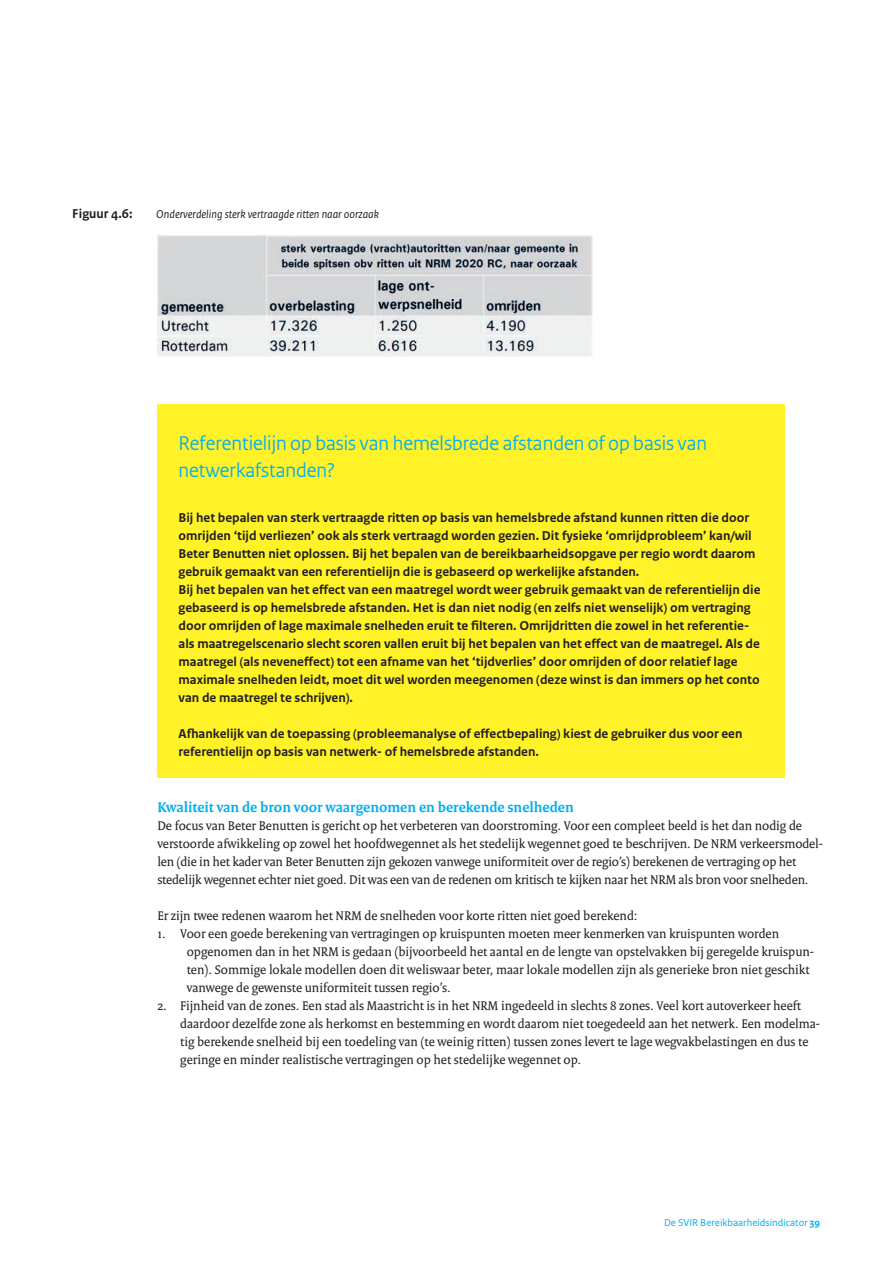
<style>
.page{position:relative;width:893px;height:1263px;background:#fff}
.page>*{position:absolute;margin:0;border:0;box-sizing:border-box;transform-origin:0 0}
.t1{font:21px/27px "Rijksoverheid Sans Heading";color:#00aeef}
.t2{font:700 15px "Rijksoverheid Serif";color:#00aeef}
.t3{font:13.5px/18px "Rijksoverheid Serif";color:#231f20}
.t4{font:700 13.5px/18px "Rijksoverheid Sans Text";color:#231f20}
.t5{font:italic 12px "Rijksoverheid Sans Text";color:#231f20}
.t6{font:10.5px "Rijksoverheid Sans Text";color:#00aeef}
.s1{font-weight:700}
</style>
<div class="page">
<img style="left:157px;top:236px;width:435px;height:120px">
<div style="left:157px;top:404px;width:627px;height:373px;background:#fff229"></div>
<p class="t4" style="left:72px;top:205px;width:62px">Figuur 4.6:</p>
<p class="t5" style="left:156px;top:207px;width:224px">Onderverdeling sterk vertraagde ritten naar oorzaak</p>
<h1 class="t1" style="left:179px;top:430px;width:530px">Referentielijn op basis van hemelsbrede afstanden of op basis van netwerkafstanden?</h1>
<p class="t4" style="left:179px;top:509px;width:583px">Bij het bepalen van sterk vertraagde ritten op basis van hemelsbrede afstand kunnen ritten die door omrijden ‘tijd verliezen’ ook als sterk vertraagd worden gezien. Dit fysieke ‘omrijdprobleem’ kan/wil Beter Benutten niet oplossen. Bij het bepalen van de bereikbaarheidsopgave per regio wordt daarom gebruik gemaakt van een referentielijn die is gebaseerd op werkelijke afstanden.<br>Bij het bepalen van het effect van een maatregel wordt weer gebruik gemaakt van de referentielijn die gebaseerd is op hemelsbrede afstanden. Het is dan niet nodig (en zelfs niet wenselijk) om vertraging door omrijden of lage maximale snelheden eruit te filteren. Omrijdritten die zowel in het referentie&shy;als maatregelscenario slecht scoren vallen eruit bij het bepalen van het effect van de maatregel. Als de maatregel (als neveneffect) tot een afname van het ‘tijdverlies’ door omrijden of door relatief lage maximale snelheden leidt, moet dit wel worden meegenomen (deze winst is dan immers op het conto van de maatregel te schrijven).</p>
<p class="t4" style="left:179px;top:725px;width:565px">Afhankelijk van de toepassing (probleemanalyse of effectbepaling) kiest de gebruiker dus voor een referentielijn op basis van netwerk- of hemelsbrede afstanden.</p>
<p class="t2" style="left:157px;top:798px;width:418px">Kwaliteit van de bron voor waargenomen en berekende snelheden</p>
<p class="t3" style="left:157px;top:816px;width:667px">De focus van Beter Benutten is gericht op het verbeteren van doorstroming. Voor een compleet beeld is het dan nodig de verstoorde afwikkeling op zowel het hoofdwegennet als het stedelijk wegennet goed te beschrijven. De NRM verkeersmodel&shy;len (die in het kader van Beter Benutten zijn gekozen vanwege uniformiteit over de regio’s) berekenen de vertraging op het stedelijk wegennet echter niet goed. Dit was een van de redenen om kritisch te kijken naar het NRM als bron voor snelheden.</p>
<p class="t3" style="left:157px;top:906px;width:482px">Er zijn twee redenen waarom het NRM de snelheden voor korte ritten niet goed berekend:</p>
<p class="t3" style="left:187px;top:924px;width:629px;text-indent:-29px">1. Voor een goede berekening van vertragingen op kruispunten moeten meer kenmerken van kruispunten worden opgenomen dan in het NRM is gedaan (bijvoorbeeld het aantal en de lengte van opstelvakken bij geregelde kruispun&shy;ten). Sommige lokale modellen doen dit weliswaar beter, maar lokale modellen zijn als generieke bron niet geschikt vanwege de gewenste uniformiteit tussen regio’s.</p>
<p class="t3" style="left:180px;top:996px;width:641px;text-indent:-23px">2. Fijnheid van de zones. Een stad als Maastricht is in het NRM ingedeeld in slechts 8 zones. Veel kort autoverkeer heeft daardoor dezelfde zone als herkomst en bestemming en wordt daarom niet toegedeeld aan het netwerk. Een modelma&shy;tig berekende snelheid bij een toedeling van (te weinig ritten) tussen zones levert te lage wegvakbelastingen en dus te geringe en minder realistische vertragingen op het stedelijke wegennet op.</p>
<p class="t6" style="left:664px;top:1216px;width:157px">De SVIR Bereikbaarheidsindicator <span class="s1">39</span></p>
</div>
